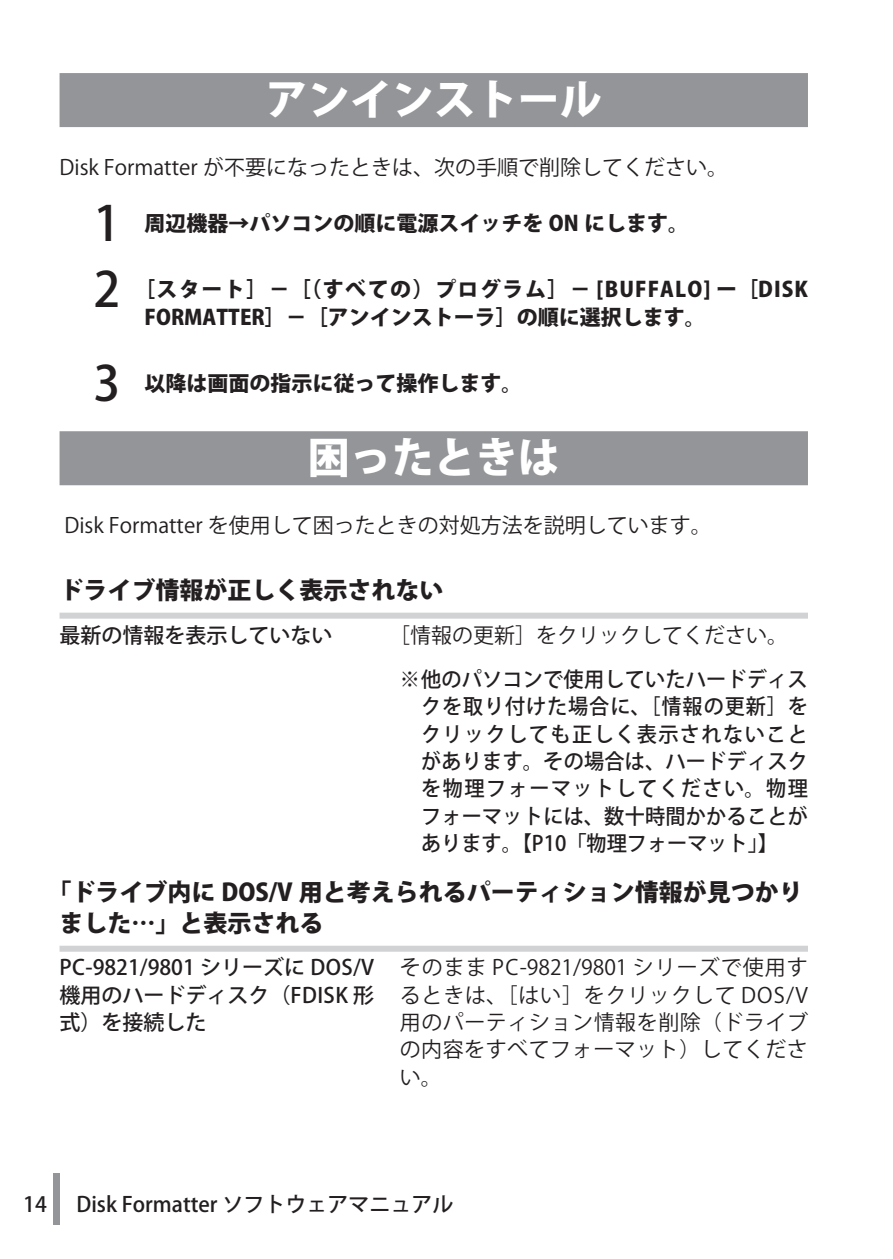
<style>
.page{position:relative;width:893px;height:1259px;background:#fff}
.page>*{position:absolute;margin:0;border:0;box-sizing:border-box;transform-origin:0 0}
._21_手順Num_A6{font:500 48px "Koz Go Std";color:#231f20}
._04_大ﾀｲﾄﾙ_A6{font:800 42px "Koz Go Std";color:#fff}
._60_トラブル中_A6{font:800 24px/31.2px "Koz Go Std";color:#231f20}
._62_トラブル本文_A6{font:500 21px/27.3px "Koz Go Std";color:#231f20;text-align:justify;scale:.96 1}
._21_手順_A6{font:800 21px/28.5px "Koz Go Std";color:#231f20}
._62_トラブル本文_A6-2{font:21px/27.3px "Koz Go Std";letter-spacing:.025em;color:#231f20;text-align:justify}
._04_大中ﾀｲﾄﾙﾘｰﾄﾞ_A6{font:21px "Koz Go Std";color:#231f20}
._61_トラブル説明_A6{font:500 21px/27.3px "Koz Go Std";color:#231f20;text-align:justify}
._62_トラブル本文_A6-3{font:500 21px "Koz Go Std";color:#231f20}
._62_トラブル本文_A6-4{font:21px "Koz Go Std";color:#231f20}
</style>
<div class="page">
<div style="left:54px;top:1174px;width:6px;height:51px;background:#939598"></div>
<div style="left:60px;top:73px;width:748px;height:54px;background:#939598"></div>
<div style="left:60px;top:431px;width:748px;height:54px;background:#939598"></div>
<div style="left:60px;top:612px;width:748px;height:6px;background:#d1d2d4"></div>
<div style="left:60px;top:945px;width:748px;height:6px;background:#d1d2d4"></div>
<p class="_04_大ﾀｲﾄﾙ_A6" style="left:266px;top:72px;width:337px">アンインストール</p>
<p class="_04_大中ﾀｲﾄﾙﾘｰﾄﾞ_A6" style="left:60px;top:154px;width:670px">Disk Formatter が不要になったときは、次の手順で削除してください。</p>
<p class="_21_手順Num_A6" style="left:94px;top:193px;width:28px">1</p>
<p class="_21_手順_A6" style="left:145px;top:210px;width:546px">周辺機器→パソコンの順に電源スイッチを ON にします。</p>
<p class="_21_手順Num_A6" style="left:94px;top:259px;width:28px">2</p>
<p class="_21_手順_A6" style="left:145px;top:276px;width:665px;text-indent:-10px">［スタート］－［（すべての）プログラム］－ [BUFFALO] ー［DISK<br>FORMATTER］－［アンインストーラ］の順に選択します。</p>
<p class="_21_手順Num_A6" style="left:94px;top:353px;width:28px">3</p>
<p class="_21_手順_A6" style="left:145px;top:370px;width:379px">以降は画面の指示に従って操作します。</p>
<p class="_04_大ﾀｲﾄﾙ_A6" style="left:308px;top:430px;width:253px">困ったときは</p>
<p class="_04_大中ﾀｲﾄﾙﾘｰﾄﾞ_A6" style="left:64px;top:512px;width:649px">Disk Formatter を使用して困ったときの対処方法を説明しています。</p>
<p class="_60_トラブル中_A6" style="left:60px;top:576px;width:386px">ドライブ情報が正しく表示されない</p>
<p class="_61_トラブル説明_A6" style="left:60px;top:622px;width:274px">最新の情報を表示していない</p>
<p class="_62_トラブル本文_A6-4" style="left:389px;top:622px;width:400px">［情報の更新］をクリックしてください。</p>
<p class="_62_トラブル本文_A6" style="left:421px;top:667px;width:405px;text-indent:-21px">※他のパソコンで使用していたハードディスクを取り付けた場合に、［情報の更新］をクリックしても正しく表示されないことがあります。その場合は、ハードディスクを物理フォーマットしてください。物理フォーマットには、数十時間かかることがあります。【P10「物理フォーマット」】</p>
<p class="_60_トラブル中_A6" style="left:60px;top:878px;width:745px;text-indent:-12px">「ドライブ内に DOS/V 用と考えられるパーティション情報が見つかりました…」と表示される</p>
<p class="_61_トラブル説明_A6" style="left:60px;top:955px;width:316px">PC-9821/9801 シリーズに DOS/V機用のハードディスク（FDISK 形式）を接続した</p>
<p class="_62_トラブル本文_A6-2" style="left:400px;top:955px;width:410px">そのまま PC-9821/9801 シリーズで使用するときは、［はい］をクリックして DOS/V用のパーティション情報を削除（ドライブの内容をすべてフォーマット）してください。</p>
<p class="_62_トラブル本文_A6-3" style="left:23px;top:1191px;width:25px">14</p>
<p class="_62_トラブル本文_A6-3" style="left:76px;top:1191px;width:378px">Disk Formatter ソフトウェアマニュアル</p>
</div>
